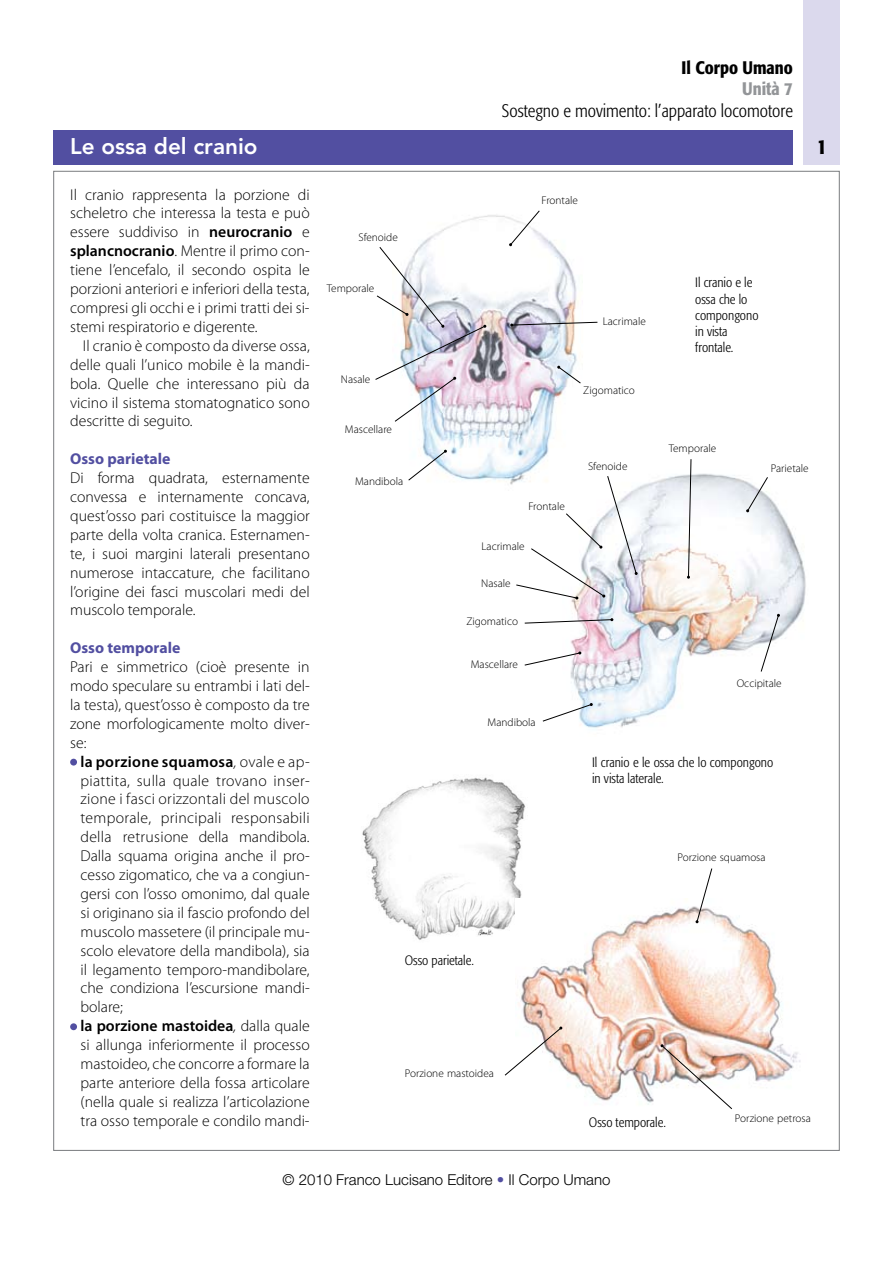
<style>
.page{position:relative;width:893px;height:1263px;background:#fff}
.page>*{position:absolute;margin:0;border:0;box-sizing:border-box;transform-origin:0 0}
.t1{font:800 22.5px "Avenir LT Std";color:#fff}
.t2{font:500 condensed 21px "Formata";color:#000}
.t3{font:300 condensed 18px "Formata";color:#000}
.t4{font:500 condensed 18px "Formata";color:#000}
.t5{font:500 condensed 18px "Formata";color:#939598}
.t6{font:300 15.75px/18.9px "Myriad Pro";color:#000;text-align:justify}
.t7{font:700 15.75px "Myriad Pro";color:#524fa1}
.t8{font:300 15px "Helvetica Neue LT Std";color:#000}
.t9{font:300 condensed 13.5px/16.2px "Formata";color:#000}
.t10{font:300 11.25px "Myriad Pro";color:#000}
.s1{font-weight:600}
.s2{font-style:italic}
.s3{color:#524fa1}
</style>
<div class="page">
<div style="left:53px;top:130px;width:740px;height:34px;background:#524fa1"></div>
<div style="left:804px;top:0;width:36px;height:164px;background:#dbd9ed"></div>
<div style="left:70px;top:759px;width:7px;height:6px;background:#524fa1;border-radius:50%"></div>
<div style="left:70px;top:1023px;width:7px;height:7px;background:#524fa1;border-radius:50%"></div>
<img style="left:570px;top:473px;width:236px;height:255px">
<img style="left:419px;top:215px;width:164px;height:270px">
<img style="left:362px;top:777px;width:164px;height:163px">
<img style="left:516px;top:898px;width:285px;height:207px">
<svg style="left:408px;top:450px;width:39px;height:31px"></svg>
<svg style="left:509px;top:210px;width:31px;height:36px"></svg>
<img style="left:375px;top:246px;width:111px;height:176px">
<svg style="left:557px;top:366px;width:24px;height:18px"></svg>
<svg style="left:510px;top:321px;width:88px;height:6px"></svg>
<svg style="left:746px;top:476px;width:23px;height:36px"></svg>
<svg style="left:760px;top:614px;width:20px;height:58px"></svg>
<svg style="left:687px;top:459px;width:5px;height:120px"></svg>
<svg style="left:542px;top:703px;width:51px;height:19px"></svg>
<svg style="left:515px;top:475px;width:123px;height:124px"></svg>
<svg style="left:524px;top:618px;width:89px;height:6px"></svg>
<svg style="left:524px;top:651px;width:57px;height:15px"></svg>
<svg style="left:504px;top:1026px;width:58px;height:50px"></svg>
<svg style="left:696px;top:868px;width:17px;height:55px"></svg>
<img style="left:661px;top:1044px;width:72px;height:65px">
<p class="t4" style="left:681px;top:57px;width:113px">Il Corpo Umano</p>
<p class="t5" style="left:742px;top:78px;width:52px">Unità 7</p>
<p class="t3" style="left:502px;top:100px;width:292px">Sostegno e movimento: l’apparato locomotore</p>
<h1 class="t1" style="left:70px;top:133px;width:189px">Le ossa del cranio</h1>
<h2 class="t2" style="left:817px;top:133px;width:12px">1</h2>
<p class="t6" style="left:70px;top:185px;width:241px">Il cranio rappresenta la porzione di scheletro che interessa la testa e può essere suddiviso in <span class="s1">neurocranio</span> e <span class="s1">splancnocranio</span>. Mentre il primo con&shy;tiene l’encefalo, il secondo ospita le porzioni anteriori e inferiori della testa, compresi gli occhi e i primi tratti dei si&shy;stemi respiratorio e digerente.</p>
<p class="t6" style="left:70px;top:336px;width:241px;text-indent:13px">Il cranio è composto da diverse ossa, delle quali l’unico mobile è la mandi&shy;bola. Quelle che interessano più da vicino il sistema stomatognatico sono descritte di seguito.</p>
<p class="t7" style="left:70px;top:450px;width:102px">Osso parietale</p>
<p class="t6" style="left:70px;top:469px;width:241px">Di forma quadrata, esternamente convessa e internamente concava, quest’osso pari costituisce la maggior parte della volta cranica. Esternamen&shy;te, i suoi margini laterali presentano numerose intaccature, che facilitano l’origine dei fasci muscolari medi del muscolo temporale.</p>
<p class="t7" style="left:70px;top:639px;width:112px">Osso temporale</p>
<p class="t6" style="left:70px;top:658px;width:241px">Pari e simmetrico (cioè presente in modo speculare su entrambi i lati del&shy;la testa), quest’osso è composto da tre zone morfologicamente molto diver&shy;se:</p>
<p class="t6" style="left:80px;top:752px;width:231px;text-align:left"><span class="s1">la porzione squamosa</span><span class="s2">,</span> ovale e ap&shy;piattita, sulla quale trovano inser&shy;zione i fasci orizzontali del muscolo temporale, principali responsabili della retrusione della mandibola.<br>Dalla squama origina anche il pro&shy;cesso zigomatico, che va a congiun&shy;gersi con l’osso omonimo, dal quale si originano sia il fascio profondo del muscolo massetere (il principale mu&shy;scolo elevatore della mandibola), sia il legamento temporo-mandibolare, che condiziona l’escursione mandi&shy;bolare;<br><span class="s1">la porzione mastoidea</span><span class="s2">,</span> dalla quale si allunga inferiormente il processo mastoideo, che concorre a formare la parte anteriore della fossa articolare (nella quale si realizza l’articolazione tra osso temporale e condilo mandi-</p>
<p class="t10" style="left:541px;top:194px;width:38px">Frontale</p>
<p class="t10" style="left:358px;top:231px;width:41px">Sfenoide</p>
<p class="t9" style="left:695px;top:275px;width:65px">Il cranio e le ossa che lo compongono in vista frontale.</p>
<p class="t10" style="left:327px;top:282px;width:49px">Temporale</p>
<p class="t10" style="left:603px;top:315px;width:45px">Lacrimale</p>
<p class="t10" style="left:341px;top:373px;width:31px">Nasale</p>
<p class="t10" style="left:583px;top:384px;width:53px">Zigomatico</p>
<p class="t10" style="left:345px;top:423px;width:49px">Mascellare</p>
<p class="t10" style="left:669px;top:442px;width:49px">Temporale</p>
<p class="t10" style="left:588px;top:460px;width:41px">Sfenoide</p>
<p class="t10" style="left:771px;top:462px;width:40px">Parietale</p>
<p class="t10" style="left:355px;top:475px;width:50px">Mandibola</p>
<p class="t10" style="left:528px;top:500px;width:38px">Frontale</p>
<p class="t10" style="left:482px;top:540px;width:45px">Lacrimale</p>
<p class="t10" style="left:481px;top:577px;width:31px">Nasale</p>
<p class="t10" style="left:466px;top:615px;width:53px">Zigomatico</p>
<p class="t10" style="left:471px;top:658px;width:49px">Mascellare</p>
<p class="t10" style="left:737px;top:677px;width:46px">Occipitale</p>
<p class="t10" style="left:488px;top:716px;width:50px">Mandibola</p>
<p class="t9" style="left:592px;top:754px;width:183px">Il cranio e le ossa che lo compongono in vista laterale.</p>
<p class="t10" style="left:677px;top:851px;width:90px">Porzione squamosa</p>
<p class="t9" style="left:405px;top:952px;width:71px">Osso parietale.</p>
<p class="t10" style="left:405px;top:1067px;width:91px">Porzione mastoidea</p>
<p class="t10" style="left:735px;top:1112px;width:77px">Porzione petrosa</p>
<p class="t9" style="left:589px;top:1114px;width:79px">Osso temporale.</p>
<p class="t8" style="left:282px;top:1170px;width:329px">© 2010 Franco Lucisano Editore <span class="s3">•</span> Il Corpo Umano</p>
</div>
